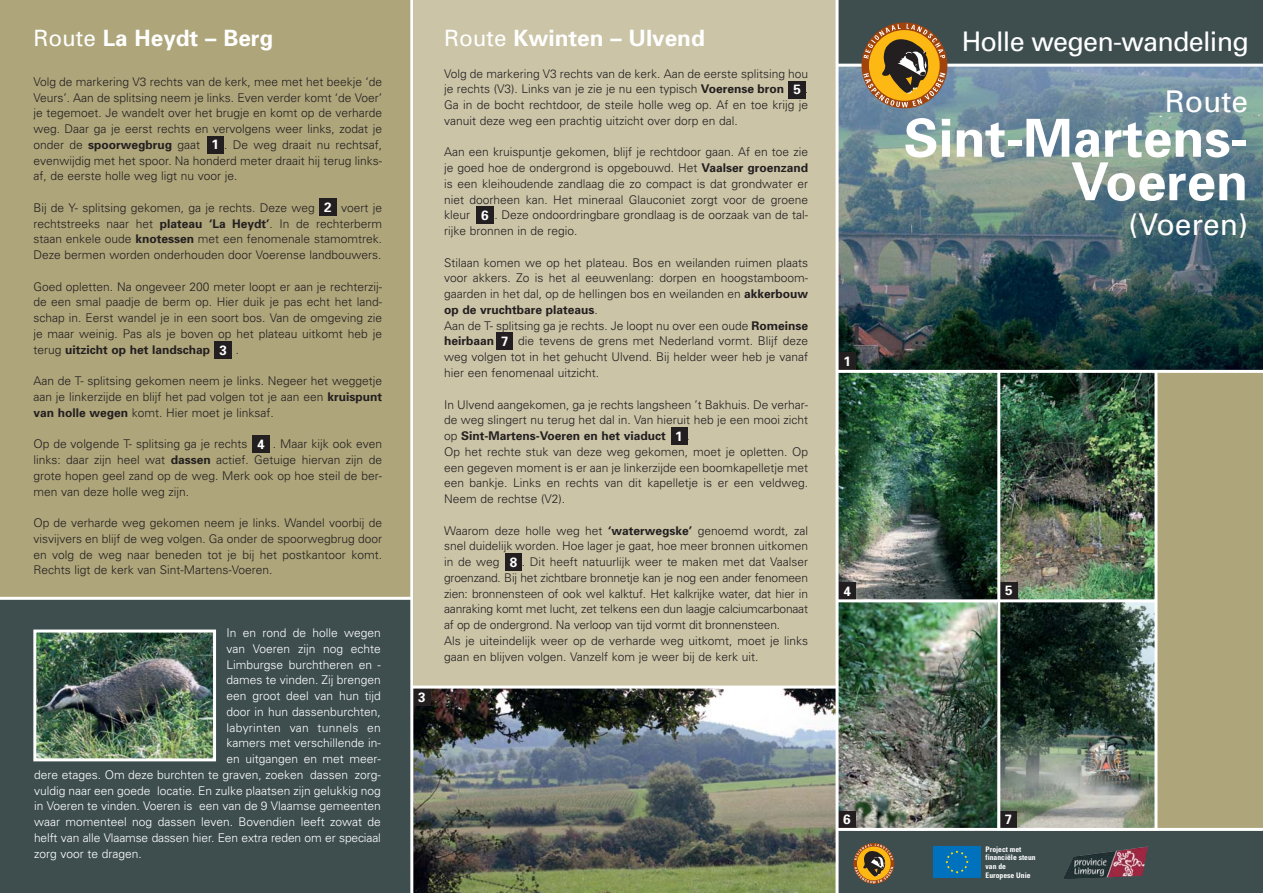
<style>
.page{position:relative;width:1263px;height:893px;background:#fff}
.page>*{position:absolute;margin:0;border:0;box-sizing:border-box;transform-origin:0 0}
.t1{font:700 52.5px/43.5px "Univers";color:#fff;text-align:right}
.t2{font:30px "Univers";color:#fff}
.t3{font:27px "Univers";letter-spacing:-.03em;color:#fff}
.t4{font:700 22.5px "Univers";color:#fff}
.t5{font:700 13.5px "Univers";color:#fff}
.t6{font:300 12px/15.8px "Univers";color:#231f20;text-align:justify}
.t7{font:300 12px "Univers";color:#fff}
.t8{font:300 12px "Univers";letter-spacing:.02em;color:#fff}
.t9{font:700 condensed 7.65px/8.7px "Univers";color:#fff}
.s1{font-weight:400}
.s2{font-weight:700}
</style>
<div class="page">
<div style="left:0;top:596px;width:412px;height:297px;background:#3e4e4f"></div>
<div style="left:412px;top:0;width:425px;height:736px;background:#cbc4a7"></div>
<div style="left:0;top:0;width:412px;height:598px;background:#aea57a"></div>
<div style="left:1157px;top:372px;width:105px;height:521px;background:#aea57a"></div>
<div style="left:837px;top:0;width:425px;height:64px;background:#3e4e4f"></div>
<div style="left:252px;top:436px;width:17px;height:17px;background:#231f20"></div>
<div style="left:215px;top:342px;width:17px;height:17px;background:#231f20"></div>
<div style="left:319px;top:199px;width:17px;height:17px;background:#231f20"></div>
<div style="left:207px;top:136px;width:16px;height:17px;background:#231f20"></div>
<hr style="left:0;top:597px;width:412px;height:3px;background:#fff">
<img style="left:838px;top:67px;width:424px;height:303px">
<img style="left:838px;top:373px;width:159px;height:226px">
<div style="left:837px;top:829px;width:425px;height:64px;background:#3e4e4f"></div>
<div style="left:934px;top:847px;width:47px;height:31px;background:#0071bc"></div>
<svg style="left:945px;top:850px;width:23px;height:23px"></svg>
<img style="left:1063px;top:847px;width:85px;height:32px">
<div style="left:839px;top:353px;width:17px;height:17px;background:#231f20"></div>
<svg style="left:863px;top:24px;width:82px;height:83px;background:#a07a3c"></svg>
<svg style="left:853px;top:843px;width:41px;height:41px"></svg>
<svg style="left:854px;top:844px;width:39px;height:39px;background:#9d7535"></svg>
<img style="left:37px;top:633px;width:175px;height:124px">
<div style="left:33px;top:629px;width:183px;height:132px;border:3px solid #fff"></div>
<img style="left:413px;top:689px;width:422px;height:204px">
<div style="left:671px;top:428px;width:16px;height:17px;background:#231f20"></div>
<div style="left:505px;top:554px;width:16px;height:17px;background:#231f20"></div>
<img style="left:1000px;top:373px;width:154px;height:226px">
<img style="left:838px;top:602px;width:159px;height:226px">
<img style="left:1000px;top:602px;width:154px;height:226px">
<div style="left:789px;top:81px;width:17px;height:17px;background:#231f20"></div>
<div style="left:476px;top:207px;width:18px;height:17px;background:#231f20"></div>
<div style="left:413px;top:688px;width:17px;height:17px;background:#231f20"></div>
<div style="left:839px;top:582px;width:17px;height:17px;background:#231f20"></div>
<div style="left:838px;top:811px;width:17px;height:17px;background:#231f20"></div>
<div style="left:1000px;top:582px;width:17px;height:17px;background:#231f20"></div>
<div style="left:1000px;top:811px;width:17px;height:17px;background:#231f20"></div>
<div style="left:497px;top:332px;width:16px;height:18px;background:#231f20"></div>
<hr style="left:837px;top:370px;width:425px;height:3px;background:#fff">
<hr style="left:837px;top:828px;width:425px;height:3px;background:#fff">
<hr style="left:835px;top:0;width:3px;height:893px;background:#fff">
<hr style="left:412px;top:686px;width:425px;height:3px;background:#fff">
<hr style="left:410px;top:0;width:3px;height:893px;background:#fff">
<h3 class="t4" style="left:33px;top:30px;width:242px"><span class="s1">Route</span> La Heydt – Berg</h3>
<p class="t6" style="left:33px;top:75px;width:350px">Volg de markering V3 rechts van de kerk, mee met het beekje ‘de Veurs’. Aan de splitsing neem je links. Even verder komt ‘de Voer’ je tegemoet. Je wandelt over het brugje en komt op de verharde weg. Daar ga je eerst rechts en vervolgens weer links, zodat je onder de <span class="s2">spoorwegbrug</span> gaat (1). De weg draait nu rechtsaf, evenwijdig met het spoor. Na honderd meter draait hij terug links&shy;af, de eerste holle weg ligt nu voor je.</p>
<p class="t6" style="left:33px;top:201px;width:350px">Bij de Y- splitsing gekomen, ga je rechts. Deze weg (2) voert je rechtstreeks naar het <span class="s2">plateau ‘La Heydt’</span>. In de rechterberm staan enkele oude <span class="s2">knotessen</span> met een fenomenale stamomtrek.<br>Deze bermen worden onderhouden door Voerense landbouwers.</p>
<p class="t6" style="left:33px;top:280px;width:350px">Goed opletten. Na ongeveer 200 meter loopt er aan je rechterzij&shy;de een smal paadje de berm op. Hier duik je pas echt het land&shy;schap in. Eerst wandel je in een soort bos. Van de omgeving zie je maar weinig. Pas als je boven op het plateau uitkomt heb je terug <span class="s2">uitzicht op het landschap</span></p>
<p class="t6" style="left:236px;top:343px;width:5px">.</p>
<p class="t6" style="left:33px;top:374px;width:350px">Aan de T- splitsing gekomen neem je links. Negeer het weggetje aan je linkerzijde en blijf het pad volgen tot je aan een <span class="s2">kruispunt van holle wegen</span> komt. Hier moet je linksaf.</p>
<p class="t6" style="left:33px;top:437px;width:350px">Op de volgende T- splitsing ga je rechts (4) . Maar kijk ook even links: daar zijn heel wat <span class="s2">dassen</span> actief. Getuige hiervan zijn de grote hopen geel zand op de weg. Merk ook op hoe steil de ber&shy;men van deze holle weg zijn.</p>
<p class="t6" style="left:33px;top:516px;width:350px">Op de verharde weg gekomen neem je links. Wandel voorbij de visvijvers en blijf de weg volgen. Ga onder de spoorwegbrug door en volg de weg naar beneden tot je bij het postkantoor komt.<br>Rechts ligt de kerk van Sint-Martens-Voeren.</p>
<p class="t5" style="left:212px;top:140px;width:9px">1</p>
<p class="t5" style="left:324px;top:202px;width:9px">2</p>
<p class="t5" style="left:220px;top:345px;width:9px">3</p>
<p class="t5" style="left:257px;top:439px;width:9px">4</p>
<p class="t7" style="left:227px;top:628px;width:156px">In en rond de holle wegen</p>
<p class="t7" style="left:227px;top:644px;width:156px">van Voeren zijn nog echte</p>
<p class="t7" style="left:227px;top:660px;width:156px">Limburgse burchtheren en -</p>
<p class="t7" style="left:227px;top:676px;width:156px">dames te vinden. Zij brengen</p>
<p class="t7" style="left:227px;top:691px;width:156px">een groot deel van hun tijd</p>
<p class="t7" style="left:227px;top:707px;width:156px">door in hun dassenburchten,</p>
<p class="t8" style="left:227px;top:723px;width:156px">labyrinten van tunnels en</p>
<p class="t7" style="left:227px;top:739px;width:156px">kamers met verschillende in-</p>
<p class="t7" style="left:227px;top:754px;width:156px">en uitgangen en met meer-</p>
<p class="t7" style="left:34px;top:770px;width:348px">dere etages. Om deze burchten te graven, zoeken dassen zorg-</p>
<p class="t7" style="left:34px;top:786px;width:348px">vuldig naar een goede locatie. En zulke plaatsen zijn gelukkig nog</p>
<p class="t7" style="left:34px;top:802px;width:348px">in Voeren te vinden. Voeren is een van de 9 Vlaamse gemeenten</p>
<p class="t7" style="left:34px;top:817px;width:348px">waar momenteel nog dassen leven. Bovendien leeft zowat de</p>
<p class="t7" style="left:34px;top:833px;width:348px">helft van alle Vlaamse dassen hier. Een extra reden om er speciaal</p>
<p class="t7" style="left:34px;top:849px;width:109px">zorg voor te dragen.</p>
<p class="t5" style="left:418px;top:692px;width:9px">3</p>
<h3 class="t4" style="left:444px;top:30px;width:262px"><span class="s1">Route</span> Kwinten – Ulvend</h3>
<p class="t6" style="left:444px;top:67px;width:365px">Volg de markering V3 rechts van de kerk. Aan de eerste splitsing hou je rechts (V3). Links van je zie je nu een typisch <span class="s2">Voerense bron</span> (5 .<br>Ga in de bocht rechtdoor, de steile holle weg op. Af en toe krijg je vanuit deze weg een prachtig uitzicht over dorp en dal.</p>
<p class="t6" style="left:444px;top:145px;width:365px">Aan een kruispuntje gekomen, blijf je rechtdoor gaan. Af en toe zie je goed hoe de ondergrond is opgebouwd. Het <span class="s2">Vaalser groenzand </span>is een kleihoudende zandlaag die zo compact is dat grondwater er niet doorheen kan. Het mineraal Glauconiet zorgt voor de groene kleur (6) . Deze ondoordringbare grondlaag is de oorzaak van de tal&shy;rijke bronnen in de regio.</p>
<p class="t6" style="left:444px;top:256px;width:365px;text-align:left">Stilaan komen we op het plateau. Bos en weilanden ruimen plaats voor akkers. Zo is het al eeuwenlang: dorpen en hoogstamboom&shy;gaarden in het dal, op de hellingen bos en weilanden en <span class="s2">akkerbouw op de vruchtbare plateaus</span>.<br>Aan de T- splitsing ga je rechts. Je loopt nu over een oude <span class="s2">Romeinse heirbaan</span></p>
<p class="t5" style="left:793px;top:84px;width:9px">5</p>
<p class="t5" style="left:481px;top:210px;width:9px">6</p>
<p class="t5" style="left:501px;top:336px;width:9px">7</p>
<p class="t6" style="left:444px;top:334px;width:365px;text-indent:74px">die tevens de grens met Nederland vormt. Blijf deze weg volgen tot in het gehucht Ulvend. Bij helder weer heb je vanaf hier een fenomenaal uitzicht.</p>
<p class="t6" style="left:444px;top:397px;width:365px;text-align:left">In Ulvend aangekomen, ga je rechts langsheen ’t Bakhuis. De verhar&shy;de weg slingert nu terug het dal in. Van hieruit heb je een mooi zicht op <span class="s2">Sint-Martens-Voeren en het viaduct</span> (1).<br>Op het rechte stuk van deze weg gekomen, moet je opletten. Op een gegeven moment is er aan je linkerzijde een boomkapelletje met een bankje. Links en rechts van dit kapelletje is er een veldweg.<br>Neem de rechtse (V2).</p>
<p class="t6" style="left:444px;top:523px;width:365px;text-align:left">Waarom deze holle weg het <span class="s2">‘waterwegske’</span> genoemd wordt, zal snel duidelijk worden. Hoe lager je gaat, hoe meer bronnen uitkomen in de weg (7). Dit heeft natuurlijk weer te maken met dat Vaalser groenzand. Bij het zichtbare bronnetje kan je nog een ander fenomeen zien: bronnensteen of ook wel kalktuf. Het kalkrijke water, dat hier in aanraking komt met lucht, zet telkens een dun laagje calciumcarbonaat af op de ondergrond. Na verloop van tijd vormt dit bronnensteen.<br>Als je uiteindelijk weer op de verharde weg uitkomt, moet je links gaan en blijven volgen. Vanzelf kom je weer bij de kerk uit.</p>
<p class="t5" style="left:675px;top:431px;width:9px">1</p>
<p class="t5" style="left:510px;top:557px;width:9px">8</p>
<p class="t5" style="left:843px;top:356px;width:9px">1</p>
<p class="t5" style="left:843px;top:586px;width:9px">4</p>
<p class="t5" style="left:843px;top:815px;width:9px">6</p>
<h3 class="t3" style="left:962px;top:32px;width:289px">Holle wegen-wandeling</h3>
<h2 class="t2" style="left:1165px;top:90px;width:85px">Route</h2>
<h1 class="t1" style="left:904px;top:121px;width:346px">Sint-Martens-<br>Voeren</h1>
<h2 class="t2" style="left:1128px;top:213px;width:121px">(Voeren)</h2>
<p class="t5" style="left:1005px;top:586px;width:9px">5</p>
<p class="t5" style="left:1005px;top:814px;width:9px">7</p>
<p class="t9" style="left:985px;top:845px;width:52px">Project met financiële steun van de<br>Europese Unie</p>
</div>
